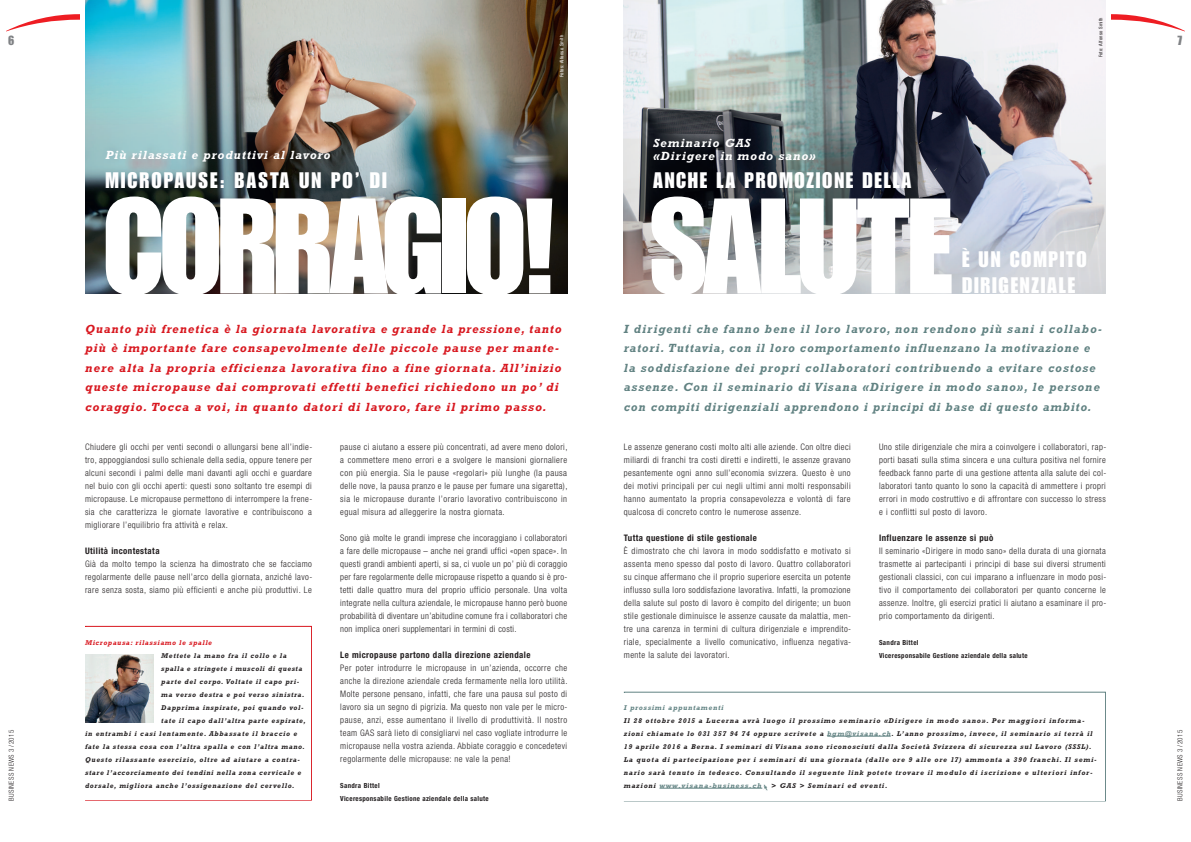
<style>
.page{position:relative;width:1191px;height:842px;background:#fff}
.page>*{position:absolute;margin:0;border:0;box-sizing:border-box;transform-origin:0 0}
.t1{font:133px "Impact";letter-spacing:-.035em;color:#fff}
.t2{font:22px/26px "Impact";letter-spacing:.08em;color:#fff}
.t3{font:13px "Impact";color:#808285}
.t4{font:italic 700 12px/19.5px "Rockwell";letter-spacing:.09em;color:#618282}
.t5{font:italic 700 12px/19.5px "Rockwell";letter-spacing:.085em;color:#d8171f}
.t6{font:italic 700 12px/13px "Rockwell";letter-spacing:.08em;color:#fff}
.t7{font:300 condensed 9px/13px "Helvetica Neue";letter-spacing:.05em;color:#231f20;text-align:justify}
.t8{font:700 condensed 9px "Helvetica Neue";letter-spacing:.05em;color:#231f20}
.t9{font:italic 700 7px/13px "Rockwell";letter-spacing:.115em;color:#231f20}
.t10{font:700 condensed 7px/13px "Helvetica Neue";letter-spacing:.05em;color:#231f20}
.t11{font:300 condensed 7px "Helvetica Neue";letter-spacing:.05em;color:#231f20}
.t12{font:italic 700 7px "Rockwell";letter-spacing:.115em;color:#231f20;scale:.95 1}
.t13{font:italic 700 7px "Rockwell";letter-spacing:.1em;color:#d8171f}
.t14{font:italic 700 7px "Rockwell";letter-spacing:.11em;color:#618282}
.t15{font:condensed 5px "Helvetica Neue";letter-spacing:.05em;color:#fff}
.t16{font:condensed 5px "Helvetica Neue";letter-spacing:.05em;color:#231f20}
.s1{color:#618282}
</style>
<div class="page">
<svg style="left:6px;top:14px;width:73px;height:17px"></svg>
<svg style="left:1111px;top:14px;width:74px;height:17px"></svg>
<img style="left:85px;top:0;width:482px;height:293px">
<img style="left:624px;top:0;width:482px;height:293px">
<div style="left:624px;top:692px;width:482px;height:109px;border:1px solid #618282"></div>
<div style="left:624px;top:693px;width:481px;height:107px;background:#fff"></div>
<hr style="left:827px;top:736px;width:63px;height:1px;background:#618282">
<hr style="left:659px;top:788px;width:103px;height:1px;background:#618282">
<svg style="left:763px;top:784px;width:5px;height:7px"></svg>
<img style="left:85px;top:654px;width:68px;height:69px">
<p class="t16" style="left:1098px;top:57px;width:41px;rotate:-90deg">Foto: Alfonso Smith</p>
<p class="t15" style="left:560px;top:77px;width:44px;rotate:-90deg">Fotos: Alfonso Smith</p>
<h3 class="t3" style="left:8px;top:35px;width:8px">6</h3>
<h3 class="t3" style="left:1177px;top:35px;width:6px">7</h3>
<h3 class="t6" style="left:105px;top:148px;width:227px">Più rilassati e produttivi al lavoro</h3>
<h2 class="t2" style="left:105px;top:169px;width:283px">MICROPAUSE: BASTA UN PO’ DI</h2>
<h1 class="t1" style="left:103px;top:198px;width:454px">CORRAGIO!</h1>
<h3 class="t6" style="left:653px;top:136px;width:164px">Seminario GAS<br>«Dirigere in modo sano»</h3>
<h2 class="t2" style="left:653px;top:169px;width:260px">ANCHE LA PROMOZIONE DELLA</h2>
<h1 class="t1" style="left:649px;top:198px;width:304px">SALUTE</h1>
<h2 class="t2" style="left:962px;top:248px;width:126px">È UN COMPITO<br>DIRIGENZIALE</h2>
<p class="t4" style="left:624px;top:319px;width:479px">I dirigenti che fanno bene il loro lavoro, non rendono più sani i collabo&shy;ratori. Tuttavia, con il loro comportamento influenzano la motivazione e la soddisfazione dei propri collaboratori contribuendo a evitare costose assenze. Con il seminario di Visana «Dirigere in modo sano», le persone con compiti dirigenziali apprendono i principi di base di questo ambito.</p>
<p class="t7" style="left:624px;top:441px;width:228px">Le assenze generano costi molto alti alle aziende. Con oltre dieci miliardi di franchi tra costi diretti e indiretti, le assenze gravano pesantemente ogni anno sull’economia svizzera. Questo è uno dei motivi principali per cui negli ultimi anni molti responsabili hanno aumentato la propria consapevolezza e volontà di fare qualcosa di concreto contro le numerose assenze.</p>
<p class="t8" style="left:624px;top:534px;width:135px">Tutta questione di stile gestionale</p>
<p class="t7" style="left:624px;top:545px;width:229px">È dimostrato che chi lavora in modo soddisfatto e motivato si assenta meno spesso dal posto di lavoro. Quattro collaboratori su cinque affermano che il proprio superiore esercita un potente influsso sulla loro soddisfazione lavorativa. Infatti, la promozione della salute sul posto di lavoro è compito del dirigente; un buon stile gestionale diminuisce le assenze causate da malattia, men&shy;tre una carenza in termini di cultura dirigenziale e imprendito&shy;riale, specialmente a livello comunicativo, influenza negativa&shy;mente la salute dei lavoratori.</p>
<p class="t5" style="left:85px;top:319px;width:478px">Quanto più frenetica è la giornata lavorativa e grande la pressione, tanto più è importante fare consapevolmente delle piccole pause per mante&shy;nere alta la propria efficienza lavorativa fino a fine giornata. All’inizio queste micropause dai comprovati effetti benefici richiedono un po’ di coraggio. Tocca a voi, in quanto datori di lavoro, fare il primo passo.</p>
<p class="t7" style="left:85px;top:441px;width:229px">Chiudere gli occhi per venti secondi o allungarsi bene all’indie&shy;tro, appoggiandosi sullo schienale della sedia, oppure tenere per alcuni secondi i palmi delle mani davanti agli occhi e guardare nel buio con gli occhi aperti: questi sono soltanto tre esempi di micropause. Le micropause permettono di interrompere la frene&shy;sia che caratterizza le giornate lavorative e contribuiscono a migliorare l’equilibrio fra attività e relax.</p>
<p class="t8" style="left:85px;top:547px;width:76px">Utilità incontestata</p>
<p class="t7" style="left:85px;top:558px;width:229px">Già da molto tempo la scienza ha dimostrato che se facciamo regolarmente delle pause nell’arco della giornata, anziché lavo&shy;rare senza sosta, siamo più efficienti e anche più produttivi. Le</p>
<p class="t7" style="left:340px;top:441px;width:229px">pause ci aiutano a essere più concentrati, ad avere meno dolori, a commettere meno errori e a svolgere le mansioni giornaliere con più energia. Sia le pause «regolari» più lunghe (la pausa delle nove, la pausa pranzo e le pause per fumare una sigaretta), sia le micropause durante l’orario lavorativo contribuiscono in egual misura ad alleggerire la nostra giornata.</p>
<p class="t7" style="left:340px;top:532px;width:229px">Sono già molte le grandi imprese che incoraggiano i collaboratori a fare delle micropause – anche nei grandi uffici «open space». In questi grandi ambienti aperti, si sa, ci vuole un po’ più di coraggio per fare regolarmente delle micropause rispetto a quando si è pro&shy;tetti dalle quattro mura del proprio ufficio personale. Una volta integrate nella cultura aziendale, le micropause hanno però buone probabilità di diventare un’abitudine comune fra i collaboratori che non implica oneri supplementari in termini di costi.</p>
<p class="t8" style="left:340px;top:651px;width:192px">Le micropause partono dalla direzione aziendale</p>
<p class="t7" style="left:340px;top:662px;width:229px">Per poter introdurre le micropause in un’azienda, occorre che anche la direzione aziendale creda fermamente nella loro utilità.<br>Molte persone pensano, infatti, che fare una pausa sul posto di lavoro sia un segno di pigrizia. Ma questo non vale per le micro&shy;pause, anzi, esse aumentano il livello di produttività. Il nostro team GAS sarà lieto di consigliarvi nel caso vogliate introdurre le micropause nella vostra azienda. Abbiate coraggio e concedetevi regolarmente delle micropause: ne vale la pena!</p>
<p class="t10" style="left:340px;top:779px;width:150px">Sandra Bittel<br>Viceresponsabile Gestione aziendale della salute</p>
<p class="t7" style="left:879px;top:441px;width:229px">Uno stile dirigenziale che mira a coinvolgere i collaboratori, rap&shy;porti basati sulla stima sincera e una cultura positiva nel fornire feedback fanno parte di una gestione attenta alla salute dei col&shy;laboratori tanto quanto lo sono la capacità di ammettere i propri errori in modo costruttivo e di affrontare con successo lo stress e i conflitti sul posto di lavoro.</p>
<p class="t8" style="left:879px;top:534px;width:116px">Influenzare le assenze si può</p>
<p class="t7" style="left:879px;top:545px;width:229px">Il seminario «Dirigere in modo sano» della durata di una giornata trasmette ai partecipanti i principi di base sui diversi strumenti gestionali classici, con cui imparano a influenzare in modo posi&shy;tivo il comportamento dei collaboratori per quanto concerne le assenze. Inoltre, gli esercizi pratici li aiutano a esaminare il pro&shy;prio comportamento da dirigenti.</p>
<p class="t10" style="left:879px;top:636px;width:150px">Sandra Bittel<br>Viceresponsabile Gestione aziendale della salute</p>
<p class="t13" style="left:85px;top:638px;width:128px">Micropausa: rilassiamo le spalle</p>
<p class="t9" style="left:161px;top:649px;width:127px">Mettete la mano fra il collo e la</p>
<p class="t12" style="left:161px;top:664px;width:150px">spalla e stringete i muscoli di questa</p>
<p class="t9" style="left:161px;top:675px;width:140px">parte del corpo. Voltate il capo pri-</p>
<p class="t9" style="left:161px;top:688px;width:145px">ma verso destra e poi verso sinistra.</p>
<p class="t9" style="left:161px;top:701px;width:144px">Dapprima inspirate, poi quando vol-</p>
<p class="t9" style="left:161px;top:714px;width:146px">tate il capo dall’altra parte espirate,</p>
<p class="t9" style="left:85px;top:727px;width:214px">in entrambi i casi lentamente. Abbassate il braccio e</p>
<p class="t9" style="left:85px;top:740px;width:221px">fate la stessa cosa con l’altra spalla e con l’altra mano.</p>
<p class="t9" style="left:85px;top:753px;width:216px">Questo rilassante esercizio, oltre ad aiutare a contra-</p>
<p class="t9" style="left:85px;top:766px;width:217px">stare l’accorciamento dei tendini nella zona cervicale e</p>
<p class="t9" style="left:85px;top:779px;width:211px">dorsale, migliora anche l’ossigenazione del cervello.</p>
<p class="t14" style="left:624px;top:703px;width:101px">I prossimi appuntamenti</p>
<p class="t9" style="left:624px;top:714px;width:474px">Il 28 ottobre 2015 a Lucerna avrà luogo il prossimo seminario «Dirigere in modo sano». Per maggiori informa&shy;zioni chiamate lo 031 357 94 74 oppure scrivete a <span class="s1">bgm@visana.ch</span>. L’anno prossimo, invece, il seminario si terrà il 19 aprile 2016 a Berna. I seminari di Visana sono riconosciuti dalla Società Svizzera di sicurezza sul Lavoro (SSSL).<br>La quota di partecipazione per i seminari di una giornata (dalle ore 9 alle ore 17) ammonta a 390 franchi. Il semi&shy;nario sarà tenuto in tedesco. Consultando il seguente link potete trovare il modulo di iscrizione e ulteriori infor&shy;mazioni <span class="s1">www.visana-business.ch</span></p>
<p class="t11" style="left:9px;top:801px;width:72px;rotate:-90deg">BUSINESS NEWS 3/2015</p>
<p class="t11" style="left:1177px;top:801px;width:72px;rotate:-90deg">BUSINESS NEWS 3/2015</p>
<p class="t9" style="left:771px;top:779px;width:118px">&gt; GAS &gt; Seminari ed eventi.</p>
</div>
